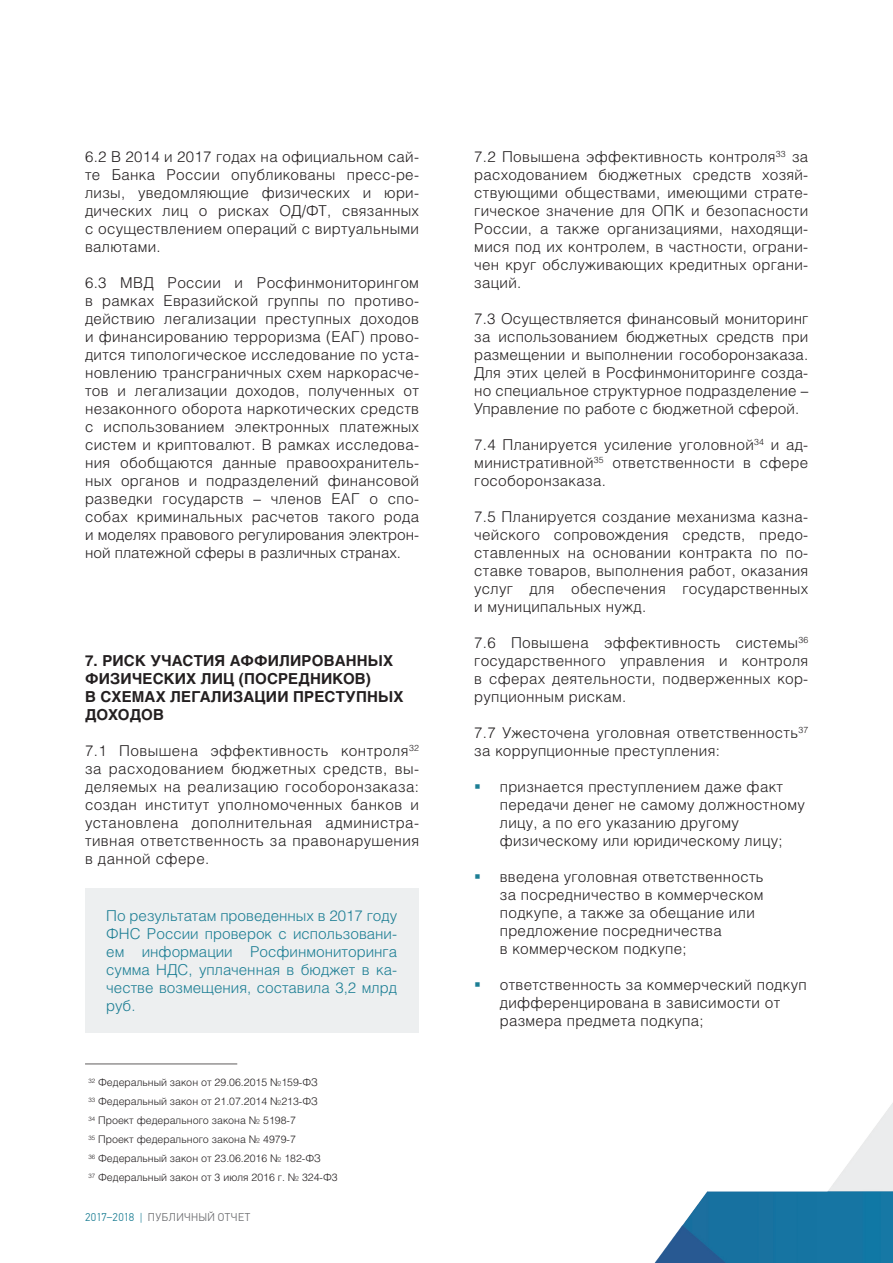
<style>
.page{position:relative;width:893px;height:1263px;background:#fff}
.page>*{position:absolute;margin:0;border:0;box-sizing:border-box;transform-origin:0 0}
.t1{font:300 15px/18px "Helios";letter-spacing:.02em;color:#231f20;text-align:justify}
.t2{font:300 15px/18px "Helios";color:#1c7e94;text-align:justify}
.t3{font:700 15px/18px "Helios";letter-spacing:.01em;color:#231f20}
.t4{font:300 11.25px "PF Din Text Pro";letter-spacing:.035em;color:#6c6d70}
.t5{font:300 10.5px "Helios";color:#231f20}
.s1{color:#1c7e94}
</style>
<div class="page">
<img style="left:654px;top:1103px;width:239px;height:160px">
<hr style="left:85px;top:1064px;width:152px;height:1px;background:#231f20">
<div style="left:85px;top:888px;width:333px;height:144px;background:#edeff0"></div>
<p class="t1" style="left:85px;top:147px;width:335px">6.2 В 2014 и 2017 годах на официальном сай&shy;те Банка России опубликованы пресс-ре&shy;лизы, уведомляющие физических и юри&shy;дических лиц о рисках ОД/ФТ, связанных с осуществлением операций с виртуальными валютами.</p>
<p class="t1" style="left:85px;top:273px;width:335px">6.3 МВД России и Росфинмониторингом в рамках Евразийской группы по противо&shy;действию легализации преступных доходов и финансированию терроризма (ЕАГ) прово&shy;дится типологическое исследование по уста&shy;новлению трансграничных схем наркорасче&shy;тов и легализации доходов, полученных от незаконного оборота наркотических средств с использованием электронных платежных систем и криптовалют. В рамках исследова&shy;ния обобщаются данные правоохранитель&shy;ных органов и подразделений финансовой разведки государств – членов ЕАГ о спо&shy;собах криминальных расчетов такого рода и моделях правового регулирования электрон&shy;ной платежной сферы в различных странах.</p>
<p class="t3" style="left:85px;top:652px;width:320px">7. РИСК УЧАСТИЯ АФФИЛИРОВАННЫХ<br>ФИЗИЧЕСКИХ ЛИЦ (ПОСРЕДНИКОВ)<br>В СХЕМАХ ЛЕГАЛИЗАЦИИ ПРЕСТУПНЫХ<br>ДОХОДОВ</p>
<p class="t1" style="left:85px;top:741px;width:335px">7.1 Повышена эффективность контроля<sup>32 </sup>за расходованием бюджетных средств, вы&shy;деляемых на реализацию гособоронзаказа: создан институт уполномоченных банков и установлена дополнительная администра&shy;тивная ответственность за правонарушения в данной сфере.</p>
<p class="t2" style="left:106px;top:906px;width:292px">По результатам проведенных в 2017 году ФНС России проверок с использовани&shy;ем информации Росфинмониторинга сумма НДС, уплаченная в бюджет в ка&shy;честве возмещения, составила 3,2 млрд руб.</p>
<p class="t5" style="left:88px;top:1076px;width:231px"><sup>32</sup> Федеральный закон от 29.06.2015 №159-ФЗ</p>
<p class="t5" style="left:88px;top:1095px;width:231px"><sup>33</sup> Федеральный закон от 21.07.2014 №213-ФЗ</p>
<p class="t5" style="left:88px;top:1114px;width:209px"><sup>34</sup> Проект федерального закона № 5198-7</p>
<p class="t5" style="left:88px;top:1133px;width:209px"><sup>35</sup> Проект федерального закона № 4979-7</p>
<p class="t5" style="left:88px;top:1152px;width:234px"><sup>36</sup> Федеральный закон от 23.06.2016 № 182-ФЗ</p>
<p class="t5" style="left:88px;top:1171px;width:251px"><sup>37</sup> Федеральный закон от 3 июля 2016 г. № 324-Ф3</p>
<p class="t4" style="left:85px;top:1210px;width:167px"><span class="s1">2017–2018 |</span> ПУБЛИЧНЫЙ ОТЧЕТ</p>
<p class="t1" style="left:474px;top:147px;width:335px">7.2 Повышена эффективность контроля<sup>33</sup> за расходованием бюджетных средств хозяй&shy;ствующими обществами, имеющими страте&shy;гическое значение для ОПК и безопасности России, а также организациями, находящи&shy;мися под их контролем, в частности, ограни&shy;чен круг обслуживающих кредитных органи&shy;заций.</p>
<p class="t1" style="left:474px;top:309px;width:335px">7.3 Осуществляется финансовый мониторинг за использованием бюджетных средств при размещении и выполнении гособоронзаказа.<br>Для этих целей в Росфинмониторинге созда&shy;но специальное структурное подразделение – Управление по работе с бюджетной сферой.</p>
<p class="t1" style="left:474px;top:435px;width:335px">7.4 Планируется усиление уголовной<sup>34</sup> и ад&shy;министративной<sup>35</sup> ответственности в сфере гособоронзаказа.</p>
<p class="t1" style="left:474px;top:507px;width:335px">7.5 Планируется создание механизма казна&shy;чейского сопровождения средств, предо&shy;ставленных на основании контракта по по&shy;ставке товаров, выполнения работ, оказания услуг для обеспечения государственных и муниципальных нужд.</p>
<p class="t1" style="left:474px;top:633px;width:335px">7.6 Повышена эффективность системы<sup>36 </sup>государственного управления и контроля в сферах деятельности, подверженных кор&shy;рупционным рискам.</p>
<p class="t1" style="left:474px;top:723px;width:335px">7.7 Ужесточена уголовная ответственность<sup>37 </sup>за коррупционные преступления:</p>
<p class="t1" style="left:500px;top:777px;width:306px;text-align:left">признается преступлением даже факт передачи денег не самому должностному лицу, а по его указанию другому физическому или юридическому лицу;</p>
<p class="t1" style="left:500px;top:867px;width:265px;text-align:left">введена уголовная ответственность за посредничество в коммерческом подкупе, а также за обещание или предложение посредничества<br>в коммерческом подкупе;</p>
<p class="t1" style="left:500px;top:975px;width:308px;text-align:left">ответственность за коммерческий подкуп дифференцирована в зависимости от размера предмета подкупа;</p>
</div>
